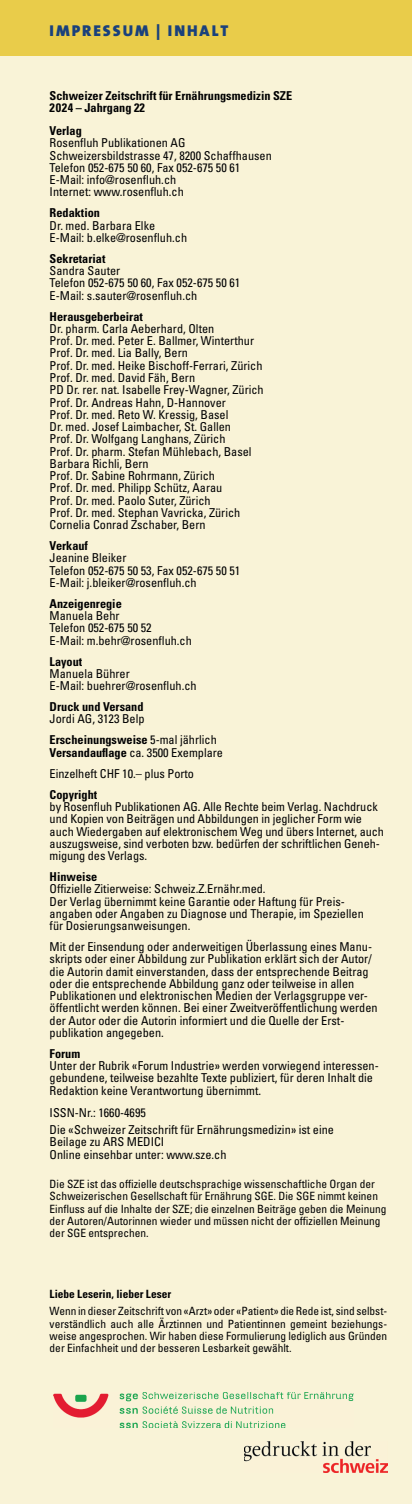
<style>
.page{position:relative;width:412px;height:1504px;background:#fff}
.page>*{position:absolute;margin:0;border:0;box-sizing:border-box;transform-origin:0 0}
.t1{font:900 15.75px "The Sans";letter-spacing:.125em;color:#1a417c}
.t2{font:condensed 12.25px/12.2px "Univers";color:#000001}
.t3{font:700 condensed 12.25px/12.2px "Univers";color:#000001}
.t4{font:condensed 11.38px/12.2px "Univers";color:#000001}
.t5{font:700 condensed 11.38px "Univers";color:#000001}
.s1{font-weight:700}
</style>
<div class="page">
<div style="left:0;top:0;width:412px;height:1503px;background:#f9f3d7"></div>
<img style="left:53px;top:1392px;width:300px;height:35px">
<img style="left:244px;top:1441px;width:143px;height:31px">
<div style="left:0;top:0;width:412px;height:55px;background:#e9cc4a"></div>
<p class="t1" style="left:50px;top:17px;width:180px">IMPRESSUM | INHALT</p>
<p class="t3" style="left:50px;top:89px;width:244px">Schweizer Zeitschrift für Ernährungsmedizin SZE<br>2024 – Jahrgang 22</p>
<p class="t3" style="left:50px;top:124px;width:34px">Verlag</p>
<p class="t2" style="left:50px;top:137px;width:224px">Rosenfluh Publikationen AG Schweizersbildstrasse 47, 8200 Schaffhausen Telefon 052-675 50 60, Fax 052-675 50 61<br>E-Mail: info@rosenfluh.ch<br>Internet: www.rosenfluh.ch</p>
<p class="t3" style="left:50px;top:207px;width:52px">Redaktion</p>
<p class="t2" style="left:50px;top:219px;width:139px">Dr. med. Barbara Elke<br>E-Mail: b.elke@rosenfluh.ch</p>
<p class="t3" style="left:50px;top:252px;width:57px">Sekretariat</p>
<p class="t2" style="left:50px;top:264px;width:192px">Sandra Sauter<br>Telefon 052-675 50 60, Fax 052-675 50 61<br>E-Mail: s.sauter@rosenfluh.ch</p>
<p class="t3" style="left:50px;top:310px;width:95px">Herausgeberbeirat</p>
<p class="t2" style="left:50px;top:322px;width:215px">Dr. pharm. Carla Aeberhard, Olten<br>Prof. Dr. med. Peter E. Ballmer, Winterthur Prof. Dr. med. Lia Bally, Bern<br>Prof. Dr. med. Heike Bischoff-Ferrari, Zürich Prof. Dr. med. David Fäh, Bern<br>PD Dr. rer. nat. Isabelle Frey-Wagner, Zürich Prof. Dr. Andreas Hahn, D-Hannover<br>Prof. Dr. med. Reto W. Kressig, Basel<br>Dr. med. Josef Laimbacher, St. Gallen<br>Prof. Dr. Wolfgang Langhans, Zürich<br>Prof. Dr. pharm. Stefan Mühlebach, Basel Barbara Richli, Bern<br>Prof. Dr. Sabine Rohrmann, Zürich<br>Prof. Dr. med. Philipp Schütz, Aarau<br>Prof. Dr. med. Paolo Suter, Zürich<br>Prof. Dr. med. Stephan Vavricka, Zürich Cornelia Conrad Zschaber, Bern</p>
<p class="t3" style="left:50px;top:539px;width:40px">Verkauf</p>
<p class="t2" style="left:50px;top:551px;width:192px">Jeanine Bleiker<br>Telefon 052-675 50 53, Fax 052-675 50 51<br>E-Mail: j.bleiker@rosenfluh.ch</p>
<p class="t3" style="left:50px;top:597px;width:74px">Anzeigenregie</p>
<p class="t2" style="left:50px;top:609px;width:144px">Manuela Behr<br>Telefon 052-675 50 52<br>E-Mail: m.behr@rosenfluh.ch</p>
<p class="t3" style="left:50px;top:655px;width:34px">Layout</p>
<p class="t2" style="left:50px;top:667px;width:148px">Manuela Bührer<br>E-Mail: buehrer@rosenfluh.ch</p>
<p class="t3" style="left:50px;top:700px;width:95px">Druck und Versand</p>
<p class="t2" style="left:50px;top:708px;width:169px;line-height:21px">Jordi AG, 3123 Belp<br><span class="s1">Erscheinungsweise</span> 5-mal jährlich</p>
<p class="t2" style="left:50px;top:741px;width:175px;line-height:21px"><span class="s1">Versandauflage</span> ca. 3500 Exemplare<br>Einzelheft CHF 10.– plus Porto</p>
<p class="t3" style="left:50px;top:788px;width:49px">Copyright</p>
<p class="t2" style="left:50px;top:800px;width:336px">by Rosenfluh Publikationen AG. Alle Rechte beim Verlag. Nachdruck und Kopien von Bei trägen und Abbildungen in jeglicher Form wie auch Wiedergaben auf elektronischem Weg und übers Internet, auch auszugsweise, sind verboten bzw. bedürfen der schriftlichen Geneh&shy;migung des Verlags.</p>
<p class="t3" style="left:50px;top:870px;width:49px">Hinweise</p>
<p class="t2" style="left:50px;top:882px;width:315px">Offizielle Zitierweise: Schweiz.Z.Ernähr.med.<br>Der Verlag übernimmt keine Garantie oder Haftung für Preis - angaben oder Angaben zu Diagnose und Therapie, im Speziellen für Dosierungsanweisungen.</p>
<p class="t2" style="left:50px;top:940px;width:329px">Mit der Einsendung oder anderweitigen Über lassung eines Manu&shy;skripts oder einer Abbil dung zur Publikation erklärt sich der Autor/ die Autorin damit einverstanden, dass der entsprechende Beitrag oder die entsprechende Abbildung ganz oder teilweise in allen Publikationen und elektronischen Medien der Verlagsgruppe ver - öffentlicht werden können. Bei einer Zweitveröffentlichung werden der Autor oder die Autorin informiert und die Quelle der Erst&shy;publikation angegeben.</p>
<p class="t3" style="left:50px;top:1047px;width:32px">Forum</p>
<p class="t2" style="left:50px;top:1059px;width:331px">Unter der Rubrik «Forum Industrie» werden vorwiegend interessen&shy;gebundene, teilweise bezahlte Texte publiziert, für deren Inhalt die<br>Redaktion keine Verantwortung übernimmt.</p>
<p class="t2" style="left:50px;top:1103px;width:286px;line-height:17.2px">ISSN-Nr.: 1660-4695<br>Die «Schweizer Zeitschrift für Ernährungs medizin» ist eine</p>
<p class="t2" style="left:50px;top:1135px;width:178px">Beilage zu ARS MEDICI<br>Online einsehbar unter: www.sze.ch</p>
<p class="t4" style="left:50px;top:1177px;width:338px">Die SZE ist das offizielle deutschsprachige wissenschaftliche Organ der Schweizerischen Gesellschaft für Ernährung SGE. Die SGE nimmt keinen Einfluss auf die Inhalte der SZE; die einzelnen Beiträge geben die Meinung der Autoren/Autorinnen wieder und müssen nicht der offiziellen Meinung der SGE entsprechen.</p>
<p class="t5" style="left:50px;top:1286px;width:123px">Liebe Leserin, lieber Leser</p>
<p class="t4" style="left:50px;top:1304px;width:339px;text-align:justify">Wenn in dieser Zeitschrift von «Arzt» oder «Patient» die Rede ist, sind selbst&shy;verständlich auch alle Ärztinnen und Patientinnen gemeint beziehungs&shy;weise angesprochen. Wir haben diese Formulierung lediglich aus Gründen der Einfachheit und der besseren Lesbarkeit gewählt.</p>
</div>
